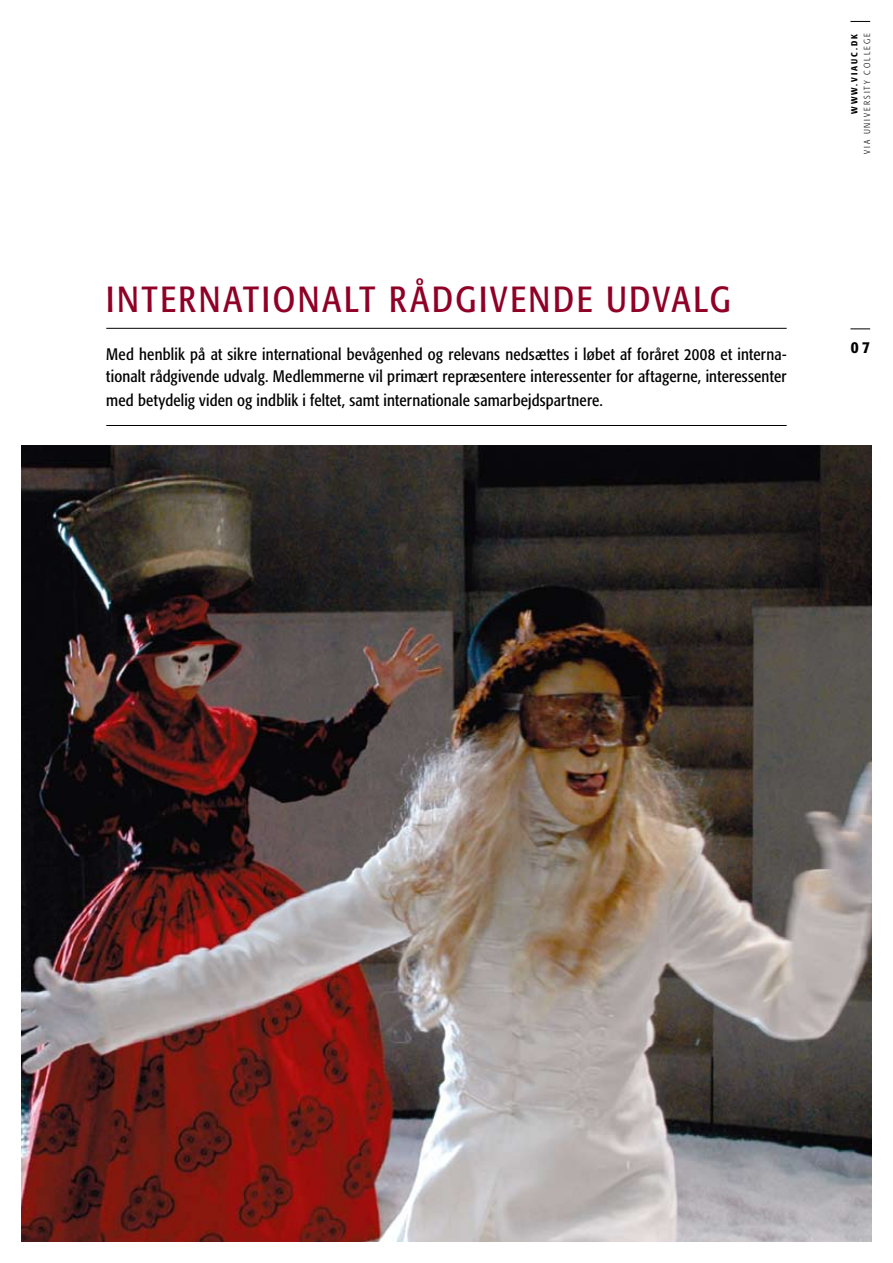
<style>
.page{position:relative;width:893px;height:1263px;background:#fff}
.page>*{position:absolute;margin:0;border:0;box-sizing:border-box;transform-origin:0 0}
.t1{font:condensed 36px "Formata";letter-spacing:.08em;color:#900026}
.t2{font:condensed 16.5px/22.5px "Formata";letter-spacing:.01em;color:#000}
.t3{font:500 condensed 16.5px "Formata";color:#000}
.t4{font:300 condensed 8.7px "Formata";letter-spacing:.225em;color:#000}
.t5{font:500 condensed 8.7px "Formata";letter-spacing:.23em;color:#000}
</style>
<div class="page">
<img style="left:21px;top:446px;width:851px;height:796px">
<hr style="left:106px;top:328px;width:681px;height:1px;background:#000">
<hr style="left:106px;top:425px;width:681px;height:1px;background:#000">
<svg style="left:850px;top:21px;width:20px;height:1px"></svg>
<svg style="left:850px;top:329px;width:20px;height:1px"></svg>
<h1 class="t1" style="left:106px;top:279px;width:114px">Internationa</h1>
<h1 class="t1" style="left:344px;top:279px;width:188px">lt rådgivende</h1>
<h1 class="t1" style="left:606px;top:279px;width:126px">udvalg</h1>
<p class="t2" style="left:106px;top:343px;width:682px">Med henblik på at sikre international bevågenhed og relevans nedsættes i løbet af foråret 2008 et interna&shy;tionalt rådgivende udvalg. Medlemmerne vil primært repræsentere interessenter for aftagerne, interessenter</p>
<p class="t2" style="left:106px;top:389px;width:498px">med betydelig viden og indblik i feltet, samt internationale samarbejdspartnere.</p>
<p class="t5" style="left:849px;top:114px;width:82px;rotate:-90deg">www.viauc.dk</p>
<p class="t4" style="left:862px;top:154px;width:122px;rotate:-90deg">VIA UNIVERSITY COLLEGE</p>
<p class="t3" style="left:851px;top:337px;width:21px">07</p>
</div>
